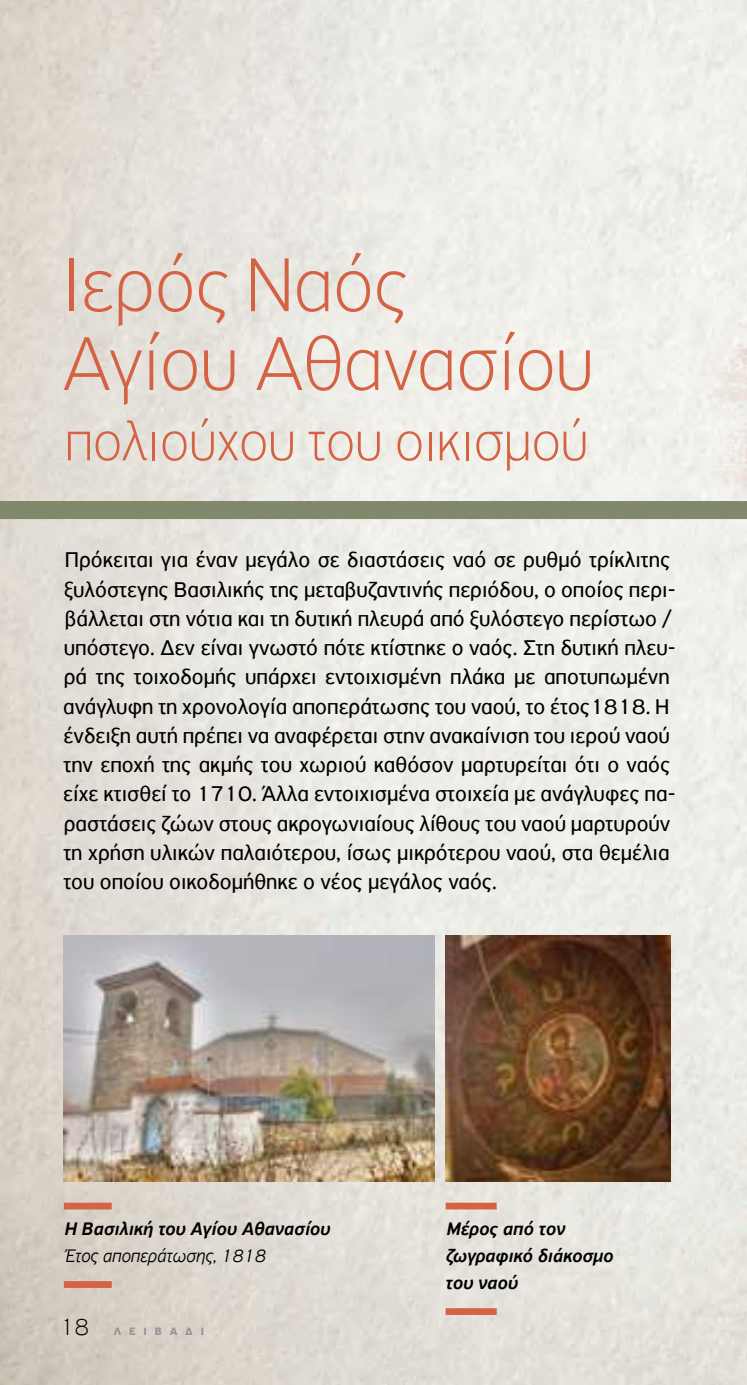
<style>
.page{position:relative;width:747px;height:1385px;background:#fff}
.page>*{position:absolute;margin:0;border:0;box-sizing:border-box;transform-origin:0 0}
.t1{font:100 81px/78.8px "PF Highway Sans Pro";color:#d46243}
.t2{font:100 58.5px "PF Highway Sans Pro";color:#d46243}
.t3{font:22.5px/29.2px "PF Highway Sans Pro";color:#000}
.t4{font:italic 500 19.12px/27px "PF Highway Sans Pro";color:#000}
.t5{font:italic 300 19.12px "PF Highway Sans Pro";color:#000}
.t6{font:700 11.25px "PF Highway Sans Pro";letter-spacing:.7em;color:#939598}
.s1{font-weight:100;font-size:24.75px;color:#000}
</style>
<div class="page">
<img style="left:0;top:0;width:746px;height:1384px">
<div style="left:0;top:501px;width:746px;height:18px;background:#81896c"></div>
<img style="left:64px;top:934px;width:370px;height:247px">
<img style="left:445px;top:934px;width:225px;height:247px">
<div style="left:64px;top:1202px;width:48px;height:7px;background:#d46243"></div>
<svg style="left:64px;top:1280px;width:48px;height:7px"></svg>
<div style="left:445px;top:1202px;width:51px;height:7px;background:#d46243"></div>
<svg style="left:445px;top:1307px;width:51px;height:7px"></svg>
<div style="left:638px;top:0;width:108px;height:501px;background:#f1f0eb"></div>
<h1 class="t1" style="left:62px;top:244px;width:532px">Ιερός Ναός<br>Αγίου Αθανασίου</h1>
<h2 class="t2" style="left:65px;top:407px;width:524px">πολιούχου του οικισμού</h2>
<p class="t3" style="left:63px;top:545px;width:613px">Πρόκειται για έναν μεγάλο σε διαστάσεις ναό σε ρυθμό τρίκλιτης ξυλόστεγης Βασιλικής της μεταβυζαντινής περιόδου, ο οποίος περι&shy;βάλλεται στη νότια και τη δυτική πλευρά από ξυλόστεγο περίστωο / υπόστεγο. Δεν είναι γνωστό πότε κτίστηκε ο ναός. Στη δυτική πλευ&shy;ρά της τοιχοδομής υπάρχει εντοιχισμένη πλάκα με αποτυπωμένη ανάγλυφη τη χρονολογία αποπεράτωσης του ναού, το έτος1818. Η ένδειξη αυτή πρέπει να αναφέρεται στην ανακαίνιση του ιερού ναού την εποχή της ακμής του χωριού καθόσον μαρτυρείται ότι ο ναός είχε κτισθεί το 1710. Άλλα εντοιχισμένα στοιχεία με ανάγλυφες πα&shy;ραστάσεις ζώων στους ακρογωνιαίους λίθους του ναού μαρτυρούν τη χρήση υλικών παλαιότερου, ίσως μικρότερου ναού, στα θεμέλια του οποίου οικοδομήθηκε ο νέος μεγάλος ναός.</p>
<p class="t4" style="left:65px;top:1215px;width:267px">Η Βασιλική του Αγίου Αθανασίου</p>
<p class="t5" style="left:66px;top:1244px;width:201px">Έτος αποπεράτωσης, 1818</p>
<p class="t6" style="left:60px;top:1323px;width:146px"><span class="s1">18</span> ΛΕΙΒΆΔΙ</p>
<p class="t4" style="left:445px;top:1215px;width:169px">Μέρος από τον ζωγραφικό διάκοσμο του ναού</p>
</div>
